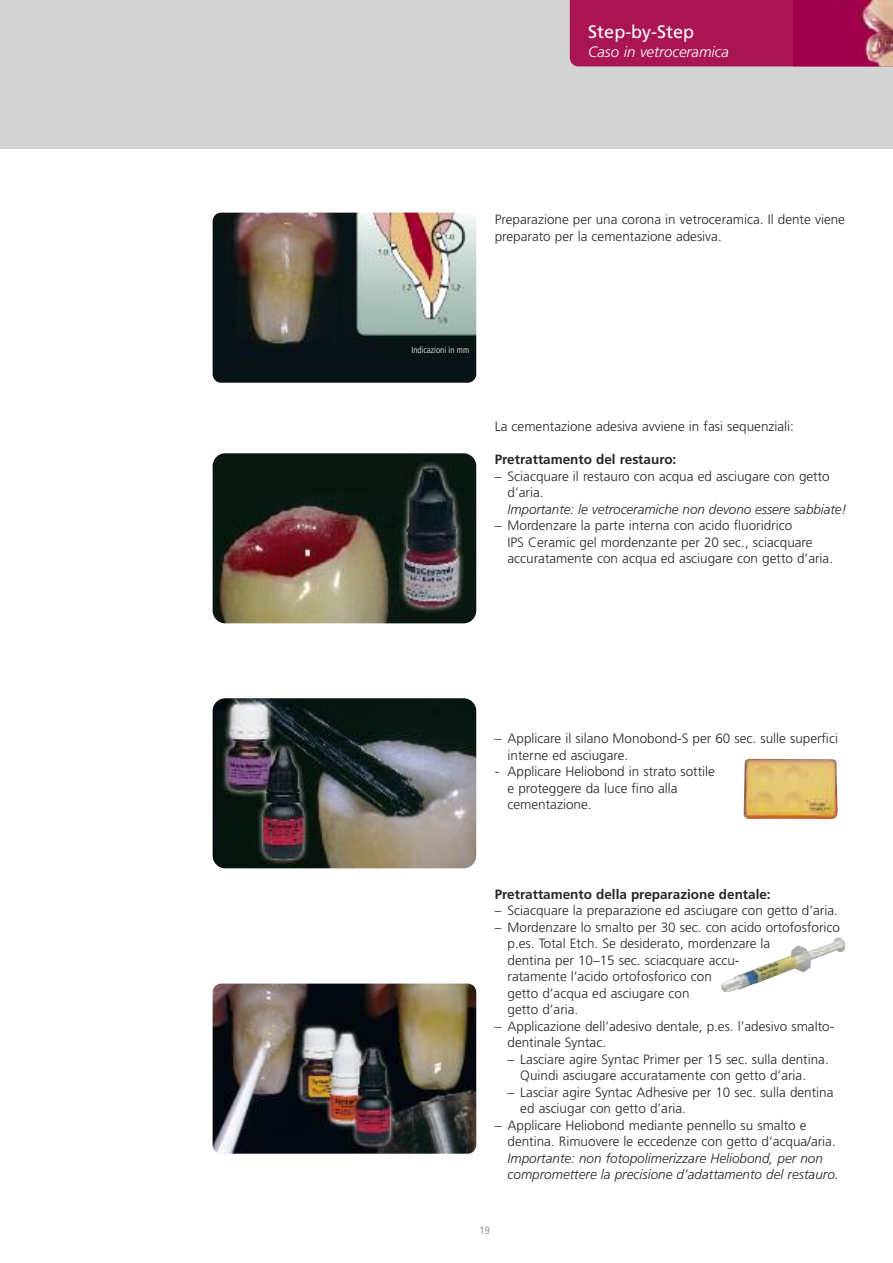
<style>
.page{position:relative;width:893px;height:1263px;background:#fff}
.page>*{position:absolute;margin:0;border:0;box-sizing:border-box;transform-origin:0 0}
.t1{font:18px "Frutiger";color:#fff}
.t2{font:italic 300 15px "Frutiger";color:#fff}
.t3{font:300 13.5px/16.5px "Frutiger";color:#272627}
.t4{font:italic 300 13.5px/16.5px "Frutiger";color:#272627}
.t5{font:700 13.5px "Frutiger";color:#272627}
.t6{font:condensed 10.5px "Frutiger";color:#939393}
.t7{font:300 condensed 9px "Frutiger";color:#fff}
</style>
<div class="page">
<div style="left:0;top:0;width:893px;height:148px;background:#d4d4d4"></div>
<img style="left:213px;top:453px;width:263px;height:170px;border-radius:13px">
<img style="left:213px;top:213px;width:263px;height:170px;border-radius:9px">
<img style="left:213px;top:698px;width:263px;height:170px;border-radius:13px">
<img style="left:213px;top:983px;width:263px;height:171px;border-radius:9px">
<img style="left:721px;top:937px;width:125px;height:55px">
<img style="left:743px;top:759px;width:95px;height:60px">
<div style="left:570px;top:0;width:323px;height:66px;background:#a91653"></div>
<img style="left:793px;top:1px;width:100px;height:65px">
<h1 class="t1" style="left:588px;top:24px;width:107px">Step-by-Step</h1>
<p class="t2" style="left:588px;top:46px;width:142px">Caso in vetroceramica</p>
<p class="t3" style="left:495px;top:212px;width:352px">Preparazione per una corona in vetroceramica. Il dente viene preparato per la cementazione adesiva.</p>
<p class="t7" style="left:411px;top:346px;width:59px">Indicazioni in mm</p>
<p class="t3" style="left:495px;top:419px;width:301px">La cementazione adesiva avviene in fasi sequenziali:</p>
<p class="t5" style="left:495px;top:454px;width:183px">Pretrattamento del restauro:</p>
<p class="t3" style="left:507px;top:469px;width:324px;text-indent:-13px">– Sciacquare il restauro con acqua ed asciugare con getto d’aria.</p>
<p class="t4" style="left:507px;top:502px;width:341px">Importante: le vetroceramiche non devono essere sabbiate!</p>
<p class="t3" style="left:507px;top:518px;width:327px;text-indent:-13px">– Mordenzare la parte interna con acido fluoridrico<br>IPS Ceramic gel mordenzante per 20 sec., sciacquare accuratamente con acqua ed asciugare con getto d’aria.</p>
<p class="t3" style="left:507px;top:731px;width:332px;text-indent:-13px">– Applicare il silano Monobond-S per 60 sec. sulle superfici interne ed asciugare.</p>
<p class="t3" style="left:507px;top:764px;width:209px;text-indent:-13px">- Applicare Heliobond in strato sottile e proteggere da luce fino alla cementazione.</p>
<p class="t5" style="left:495px;top:889px;width:277px">Pretrattamento della preparazione dentale:</p>
<p class="t3" style="left:495px;top:903px;width:345px">– Sciacquare la preparazione ed asciugare con getto d’aria.</p>
<p class="t3" style="left:507px;top:920px;width:334px;text-indent:-13px">– Mordenzare lo smalto per 30 sec. con acido ortofosforico p.es. Total Etch. Se desiderato, mordenzare la<br>dentina per 10–15 sec. sciacquare accu-<br>ratamente l’acido ortofosforico con<br>getto d’acqua ed asciugare con<br>getto d’aria.</p>
<p class="t3" style="left:507px;top:1019px;width:328px;text-indent:-13px">– Applicazione dell’adesivo dentale, p.es. l’adesivo smalto&shy;dentinale Syntac.</p>
<p class="t3" style="left:520px;top:1052px;width:310px;text-indent:-13px">– Lasciare agire Syntac Primer per 15 sec. sulla dentina.<br>Quindi asciugare accuratamente con getto d’aria.</p>
<p class="t3" style="left:520px;top:1085px;width:315px;text-indent:-13px">– Lasciar agire Syntac Adhesive per 10 sec. sulla dentina ed asciugar con getto d’aria.</p>
<p class="t3" style="left:507px;top:1118px;width:330px;text-indent:-13px">– Applicare Heliobond mediante pennello su smalto e dentina. Rimuovere le eccedenze con getto d’acqua/aria.</p>
<p class="t4" style="left:507px;top:1151px;width:333px">Importante: non fotopolimerizzare Heliobond, per non compromettere la precisione d’adattamento del restauro.</p>
<p class="t6" style="left:480px;top:1226px;width:12px">19</p>
</div>
